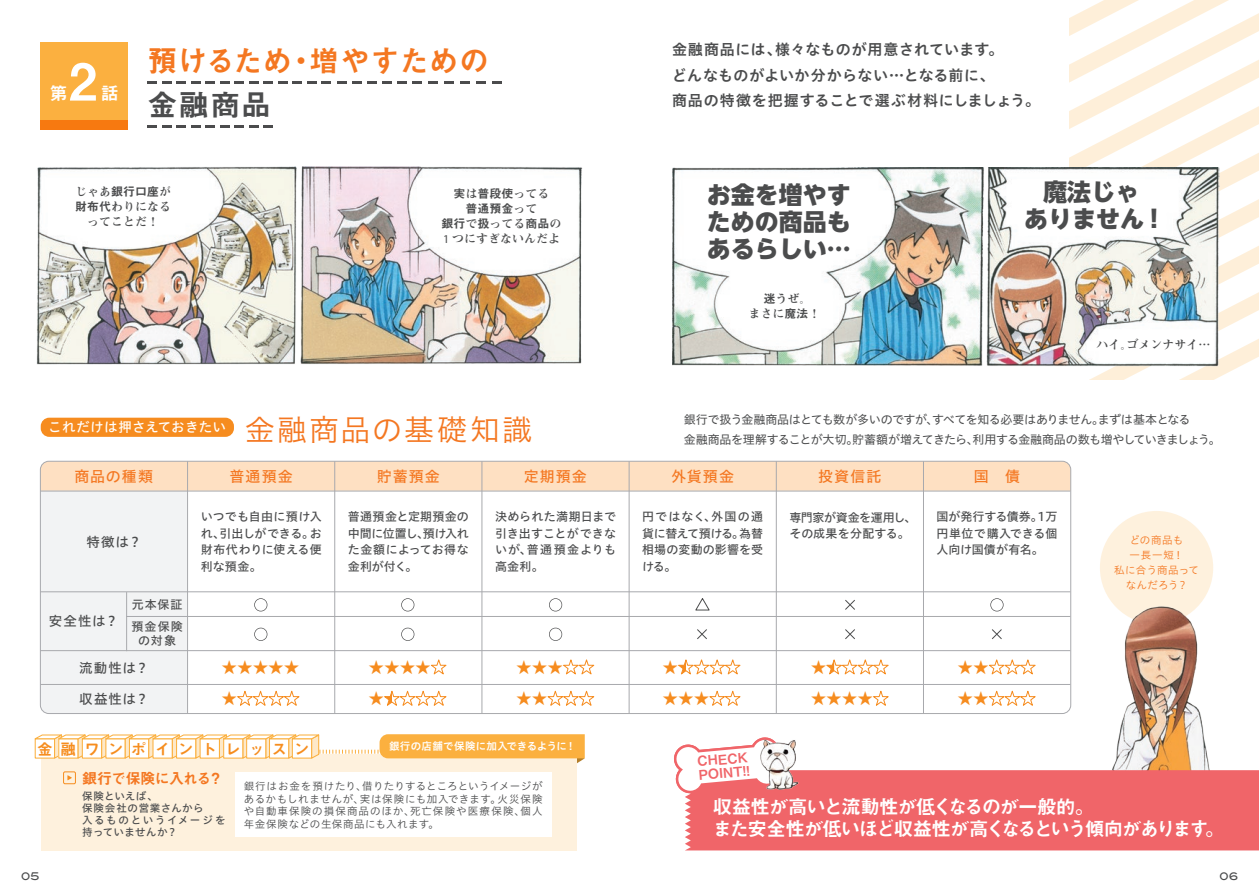
<style>
.page{position:relative;width:1259px;height:893px;background:#fff}
.page>*{position:absolute;margin:0;border:0;box-sizing:border-box;transform-origin:0 0}
.本文{font:51px "Midashi Go Pro MB31";color:#fff}
.本文-2{font:30px "Midashi Go Pro MB31";letter-spacing:-.015em;color:#f47721}
.本文-3{font:30px "Hiragino UD Sans Std W3";letter-spacing:.07em;color:#f47721}
.本文-4{font:30px "Midashi Go Pro MB31";color:#4b4c4d}
.t1{font:800 24px/27px "UD Shin Go NT Pro";color:#4b4c4d;text-align:justify}
.本文-5{font:19.5px "Midashi Go Pro MB31";letter-spacing:-.075em;color:#fff}
.本文-6{font:19.5px "Midashi Go Pro MB31";letter-spacing:-.055em;color:#fff}
.本文-7{font:18px "Midashi Go Pro MB31";color:#fff}
.t2{font:15.6px "Midashi Go Pro MB31";letter-spacing:.505em;color:#f68d1e}
.本文-8{font:15px "Hiragino UD Sans Std W6";letter-spacing:.03em;color:#4b4c4d}
.t3{font:15px/31.3px "Hiragino UD Sans Std W5";color:#f68c1f}
.本文-9{font:15px "Hiragino UD Sans Std W5";letter-spacing:.075em;color:#f47721}
.本文-10{font:15px "Hiragino UD Sans Std W6";letter-spacing:.05em;color:#4b4c4d}
.本文-11{font:15px "Midashi Go Pro MB31";letter-spacing:-.05em;color:#f47721}
.本文-12{font:13.5px "Hiragino UD Sans Std W5";letter-spacing:.075em;color:#4b4c4d}
.本文-13{font:13.5px "Hiragino UD Sans Std W5";letter-spacing:.02em;color:#fff}
.t4{font:13.5px/13.5px "Midashi Go Pro MB31";color:#f06569}
.本文-14{font:12px/16.5px "Hiragino UD Sans Std W5";letter-spacing:.005em;color:#4b4c4d;text-align:justify}
.本文-15{font:12px "Hiragino UD Sans Std W4";letter-spacing:-.035em;color:#4b4c4d}
.t5{font:12px/15px "Midashi Min Pro MA31";color:#4b4c4d;text-align:center}
.本文-16{font:10.5px/12.8px "Hiragino UD Sans Std W3";letter-spacing:.085em;color:#4b4c4d;text-align:justify}
.本文-17{font:10.5px "Hiragino UD Sans Std W3";letter-spacing:.04em;color:#f47721}
.本文-18{font:10.5px/12px "Hiragino UD Sans Std W5";letter-spacing:.13em;color:#4b4c4d}
.本文-19{font:10.5px "Hiragino UD Sans Std W5";letter-spacing:.06em;color:#4b4c4d}
.本文-20{font:10.5px "Hiragino UD Sans Std W6";letter-spacing:.02em;color:#fff}
.t6{font:10.5px "Blair Md ITCTT Medium";color:#4b4c4d}
.s1{font-family:"Midashi Go Pro MB31"}
.s2{font-family:"Myriad Pro"}
</style>
<div class="page">
<div style="left:1100px;top:511px;width:113px;height:113px;background:#fef1dd;border-radius:50%"></div>
<img style="left:1108px;top:596px;width:102px;height:174px">
<div style="left:41px;top:418px;width:193px;height:19px;background:#f68c1f;border-radius:9px"></div>
<svg style="left:1069px;top:0;width:190px;height:380px"></svg>
<div style="left:40px;top:42px;width:88px;height:88px;background:#fbb040"></div>
<div style="left:40px;top:120px;width:88px;height:10px;background:#f77910"></div>
<div style="left:41px;top:754px;width:536px;height:97px;background:#fef1dd"></div>
<div style="left:685px;top:770px;width:574px;height:80px;background:#f06569"></div>
<img style="left:781px;top:740px;width:23px;height:54px">
<svg style="left:674px;top:737px;width:107px;height:57px"></svg>
<div style="left:63px;top:772px;width:13px;height:12px;border:1px solid #f68d1e"></div>
<svg style="left:67px;top:775px;width:5px;height:5px"></svg>
<div style="left:235px;top:772px;width:316px;height:64px;background:#fff"></div>
<svg style="left:34px;top:734px;width:551px;height:29px"></svg>
<img style="left:37px;top:166px;width:546px;height:198px">
<img style="left:672px;top:168px;width:547px;height:199px">
<svg style="left:148px;top:81px;width:139px;height:2px"></svg>
<svg style="left:293px;top:81px;width:23px;height:2px"></svg>
<svg style="left:322px;top:81px;width:9px;height:2px"></svg>
<svg style="left:337px;top:81px;width:9px;height:2px"></svg>
<svg style="left:352px;top:81px;width:9px;height:2px"></svg>
<svg style="left:367px;top:81px;width:9px;height:2px"></svg>
<svg style="left:382px;top:81px;width:9px;height:2px"></svg>
<svg style="left:397px;top:81px;width:24px;height:2px"></svg>
<svg style="left:428px;top:81px;width:9px;height:2px"></svg>
<svg style="left:444px;top:81px;width:9px;height:2px"></svg>
<svg style="left:460px;top:81px;width:9px;height:2px"></svg>
<svg style="left:476px;top:81px;width:9px;height:2px"></svg>
<svg style="left:492px;top:81px;width:9px;height:2px"></svg>
<svg style="left:148px;top:125px;width:125px;height:2px"></svg>
<svg style="left:40px;top:461px;width:1030px;height:252px"></svg>
<p class="本文" style="left:69px;top:41px;width:30px">2</p>
<p class="本文-7" style="left:50px;top:79px;width:19px">第</p>
<p class="本文-7" style="left:101px;top:79px;width:19px">話</p>
<p class="本文-2" style="left:148px;top:37px;width:343px">預けるため・増やすための</p>
<p class="本文-4" style="left:148px;top:80px;width:125px">金融商品</p>
<p class="本文-8" style="left:672px;top:38px;width:333px">金融商品には、様々なものが用意されています。</p>
<p class="本文-8" style="left:672px;top:64px;width:324px">どんなものがよいか分からない…となる前に、</p>
<p class="本文-10" style="left:672px;top:89px;width:370px">商品の特徴を把握することで選ぶ材料にしましょう。</p>
<p class="t5" style="left:75px;top:183px;width:97px">じゃあ<span class="s1">銀行口座</span>が<span class="s1">財布代</span>わりになるってことだ！</p>
<p class="t5" style="left:441px;top:185px;width:121px"><span class="s1">実</span>は<span class="s1">普段使</span>ってる<br><span class="s1">普通預金</span>って<br><span class="s1">銀行</span>で<span class="s1">扱</span>ってる<span class="s1">商品</span>の<br><span class="s2">1</span> つにすぎないんだよ</p>
<p class="t1" style="left:707px;top:181px;width:145px">お金を増やすための商品もあるらしい…</p>
<p class="t5" style="left:748px;top:290px;width:73px"><span class="s1">迷</span>うぜ。<br>まさに<span class="s1">魔法</span>！</p>
<p class="t1" style="left:1024px;top:177px;width:135px;text-align:center">魔法じゃ<br>ありません !</p>
<p class="t5" style="left:1096px;top:336px;width:115px">ハイ。ゴメンナサイ…</p>
<p class="本文-15" style="left:684px;top:410px;width:508px">銀行で扱う金融商品はとても数が多いのですが、すべてを知る必要はありません。まずは基本となる</p>
<p class="本文-15" style="left:684px;top:430px;width:538px">金融商品を理解することが大切。貯蓄額が増えてきたら、利用する金融商品の数も増やしていきましょう。</p>
<p class="本文-3" style="left:245px;top:407px;width:289px">金融商品の基礎知識</p>
<p class="本文-13" style="left:48px;top:417px;width:179px">これだけは押さえておきたい</p>
<p class="本文-9" style="left:74px;top:465px;width:80px">商品の種類</p>
<p class="本文-9" style="left:229px;top:465px;width:65px">普通預金</p>
<p class="本文-9" style="left:377px;top:465px;width:65px">貯蓄預金</p>
<p class="本文-9" style="left:524px;top:465px;width:64px">定期預金</p>
<p class="本文-9" style="left:671px;top:465px;width:64px">外貨預金</p>
<p class="本文-9" style="left:818px;top:465px;width:65px">投資信託</p>
<p class="本文-9" style="left:973px;top:465px;width:48px">国　債</p>
<p class="本文-12" style="left:86px;top:531px;width:57px">特徴は？</p>
<p class="本文-14" style="left:132px;top:595px;width:52px">元本保証</p>
<p class="本文-14" style="left:132px;top:618px;width:53px">預金保険</p>
<p class="本文-14" style="left:138px;top:631px;width:39px">の対象</p>
<p class="本文-12" style="left:79px;top:657px;width:71px">流動性は？</p>
<p class="本文-12" style="left:79px;top:689px;width:71px">収益性は？</p>
<p class="本文-12" style="left:49px;top:611px;width:71px">安全性は？</p>
<p class="本文-14" style="left:201px;top:508px;width:122px">いつでも自由に預け入れ、引出しができる。お財布代わりに使える便利な預金。</p>
<p class="本文-14" style="left:348px;top:508px;width:122px">普通預金と定期預金の中間に位置し、預け入れた金額によってお得な金利が付く。</p>
<p class="本文-14" style="left:495px;top:508px;width:122px">決められた満期日まで引き出すことができないが、普通預金よりも高金利。</p>
<p class="本文-14" style="left:642px;top:508px;width:122px">円ではなく、外国の通貨に替えて預ける。為替相場の変動の影響を受ける。</p>
<p class="本文-14" style="left:789px;top:508px;width:128px">専門家が資金を運用し、その成果を分配する。</p>
<p class="本文-14" style="left:936px;top:508px;width:122px">国が発行する債券。1万円単位で購入できる個人向け国債が有名。</p>
<p class="t3" style="left:222px;top:651px;width:79px">★★★★★ ★</p>
<p class="t3" style="left:958px;top:651px;width:32px">★★</p>
<p class="t3" style="left:369px;top:651px;width:63px">★★★★ ★</p>
<p class="t3" style="left:663px;top:651px;width:16px">★</p>
<p class="t3" style="left:811px;top:651px;width:16px">★</p>
<p class="t3" style="left:516px;top:651px;width:48px">★★★</p>
<p class="t3" style="left:516px;top:682px;width:32px">★★</p>
<p class="t3" style="left:663px;top:682px;width:48px">★★★</p>
<p class="t3" style="left:811px;top:682px;width:63px">★★★★</p>
<p class="t3" style="left:958px;top:682px;width:32px">★★</p>
<p class="本文-17" style="left:1129px;top:532px;width:55px">どの商品も</p>
<p class="本文-17" style="left:1129px;top:547px;width:56px">一長一短！</p>
<p class="本文-17" style="left:1114px;top:562px;width:86px">私に合う商品って</p>
<p class="本文-17" style="left:1125px;top:577px;width:63px">なんだろう？</p>
<p class="t2" style="left:37px;top:736px;width:274px">金融ワンポイントレッ スン</p>
<p class="本文-20" style="left:389px;top:738px;width:188px">銀行の店舗で保険に加入できるように！</p>
<p class="本文-11" style="left:82px;top:766px;width:143px">銀行で保険に入れる？</p>
<p class="本文-19" style="left:82px;top:788px;width:77px">保険といえば、</p>
<p class="本文-19" style="left:82px;top:800px;width:123px">保険会社の営業さんから</p>
<p class="本文-18" style="left:82px;top:814px;width:145px">入るものというイメージを持っていませんか？</p>
<p class="本文-16" style="left:244px;top:779px;width:300px">銀行はお金を預けたり、借りたりするところというイメージがあるかもしれませんが、実は保険にも加入できます。火災保険や自動車保険の損保商品のほか、死亡保険や医療保険、個人年金保険などの生保商品にも入れます。</p>
<p class="t4" style="left:696px;top:753px;width:53px;rotate:-5deg">CHECK<br>POINT!!</p>
<p class="本文-6" style="left:713px;top:791px;width:383px">収益性が高いと流動性が低くなるのが一般的。</p>
<p class="本文-5" style="left:713px;top:813px;width:513px">また安全性が低いほど収益性が高くなるという傾向があります。</p>
<p class="t6" style="left:21px;top:868px;width:20px">05</p>
<p class="t6" style="left:1219px;top:868px;width:21px">06</p>
</div>
